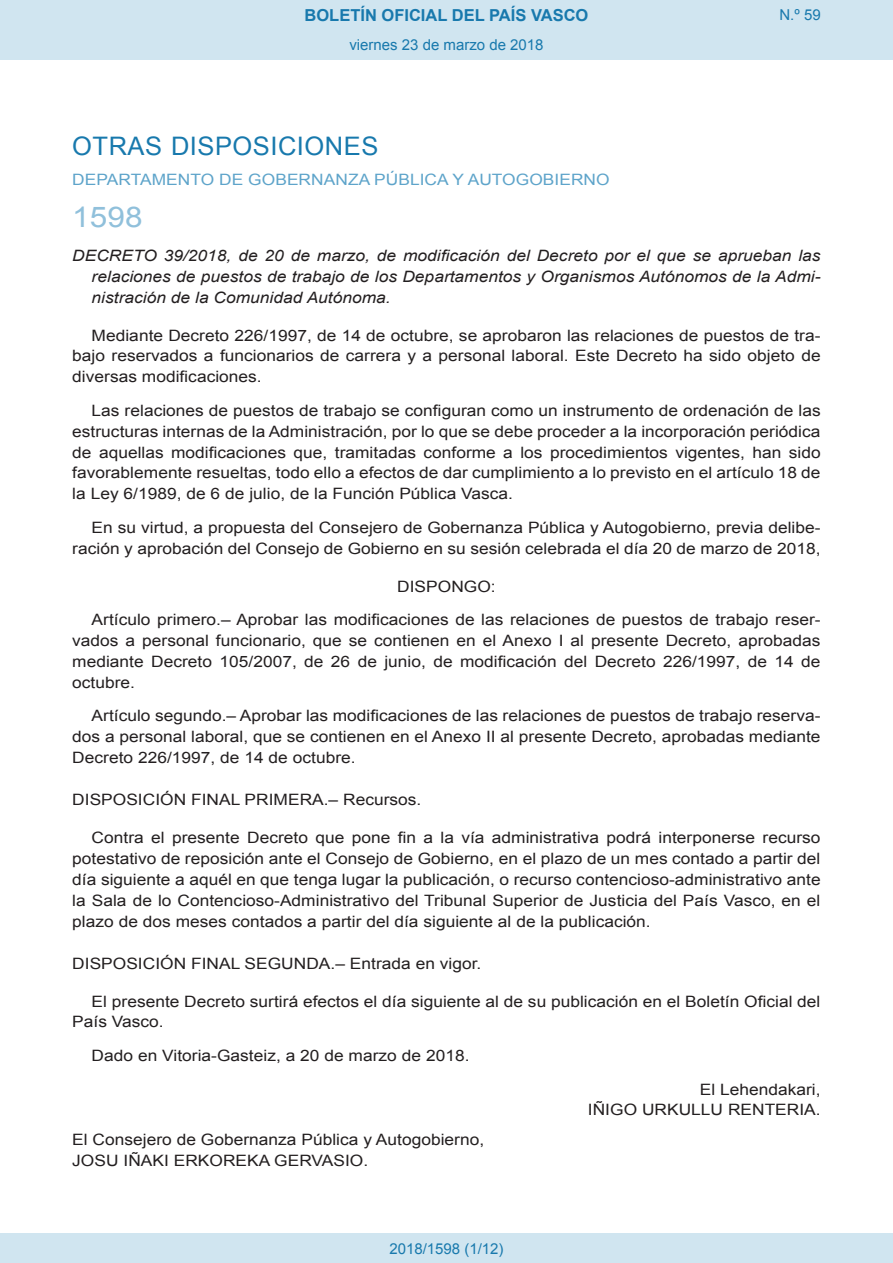
<style>
.page{position:relative;width:893px;height:1263px;background:#fff}
.page>*{position:absolute;margin:0;border:0;box-sizing:border-box;transform-origin:0 0}
.BOPVOrden{font:28.5px "Arial";color:#90c0db;scale:1.11 1}
.BOPVSeccion{font:25.5px "Arial";letter-spacing:.02em;color:#1879ad}
.t1{font:700 16.5px "Arial";color:#1879ad}
.BOPVDetalle{font:15.6px/20.9px "Arial";color:#231f20;text-align:justify;scale:1.11 1}
.BOPVTitulo{font:italic 15.6px/20.9px "Arial";color:#231f20;text-align:justify;scale:1.11 1}
.BOPVDisposicionTitul{font:15.6px "Arial";color:#231f20;scale:1.11 1}
.BOPVOrganismo{font:15.6px "Arial";letter-spacing:.005em;color:#5ea4ca;scale:1.11 1}
.BOPVFirmaPuesto{font:15.6px "Arial";color:#231f20;scale:1.11 1}
.BOPVFirmaLugFec{font:15.6px "Arial";color:#231f20;scale:1.11 1}
.BOPVFirmaNombre{font:15.6px "Arial";color:#231f20;scale:1.11 1}
.BOPVNombreLehen2{font:15.6px "Arial";color:#231f20;scale:1.11 1}
.BOPVPuestoLehen2{font:15.6px "Arial";color:#231f20;scale:1.11 1}
.BOPVClave{font:15.6px "Arial";color:#231f20;scale:1.11 1}
.Paginacion_Centro{font:15px "Arial";color:#1879ad}
</style>
<div class="page">
<div style="left:0;top:0;width:893px;height:60px;background:#d0e5f0"></div>
<div style="left:0;top:1233px;width:893px;height:30px;background:#d0e5f0"></div>
<p class="t1" style="left:305px;top:4px;width:285px">BOLETÍN OFICIAL DEL PAÍS VASCO</p>
<p class="Paginacion_Centro" style="left:349px;top:35px;width:196px">viernes 23 de marzo de 2018</p>
<p class="Paginacion_Centro" style="left:779px;top:5px;width:43px">N.º 59</p>
<p class="BOPVSeccion" style="left:72px;top:129px;width:308px">OTRAS DISPOSICIONES</p>
<p class="BOPVOrganismo" style="left:72px;top:169px;width:486px">DEPARTAMENTO DE GOBERNANZA PÚBLICA Y AUTOGOBIERNO</p>
<p class="BOPVOrden" style="left:72px;top:199px;width:65px">1598</p>
<p class="BOPVTitulo" style="left:92px;top:245px;width:658px;text-indent:-19px">DECRETO 39/2018, de 20 de marzo, de modificación del Decreto por el que se aprueban las relaciones de puestos de trabajo de los Departamentos y Organismos Autónomos de la Admi&shy;nistración de la Comunidad Autónoma.</p>
<p class="BOPVDetalle" style="left:72px;top:325px;width:676px;text-indent:19px">Mediante Decreto 226/1997, de 14 de octubre, se aprobaron las relaciones de puestos de tra&shy;bajo reservados a funcionarios de carrera y a personal laboral. Este Decreto ha sido objeto de diversas modificaciones.</p>
<p class="BOPVDetalle" style="left:72px;top:400px;width:676px;text-indent:19px">Las relaciones de puestos de trabajo se configuran como un instrumento de ordenación de las estructuras internas de la Administración, por lo que se debe proceder a la incorporación periódica de aquellas modificaciones que, tramitadas conforme a los procedimientos vigentes, han sido favorablemente resueltas, todo ello a efectos de dar cumplimiento a lo previsto en el artículo 18 de la Ley 6/1989, de 6 de julio, de la Función Pública Vasca.</p>
<p class="BOPVDetalle" style="left:72px;top:517px;width:676px;text-align:right">En su virtud, a propuesta del Consejero de Gobernanza Pública y Autogobierno, previa delibe&shy;ración y aprobación del Consejo de Gobierno en su sesión celebrada el día 20 de marzo de 2018,</p>
<p class="BOPVClave" style="left:397px;top:576px;width:90px">DISPONGO:</p>
<p class="BOPVDetalle" style="left:72px;top:609px;width:676px;text-indent:19px">Artículo primero.– Aprobar las modificaciones de las relaciones de puestos de trabajo reser&shy;vados a personal funcionario, que se contienen en el Anexo I al presente Decreto, aprobadas mediante Decreto 105/2007, de 26 de junio, de modificación del Decreto 226/1997, de 14 de octubre.</p>
<p class="BOPVDetalle" style="left:72px;top:706px;width:676px;text-indent:19px">Artículo segundo.– Aprobar las modificaciones de las relaciones de puestos de trabajo reserva&shy;dos a personal laboral, que se contienen en el Anexo II al presente Decreto, aprobadas mediante Decreto 226/1997, de 14 de octubre.</p>
<p class="BOPVDisposicionTitul" style="left:72px;top:789px;width:316px">DISPOSICIÓN FINAL PRIMERA.– Recursos.</p>
<p class="BOPVDetalle" style="left:72px;top:827px;width:676px;text-indent:19px">Contra el presente Decreto que pone fin a la vía administrativa podrá interponerse recurso potestativo de reposición ante el Consejo de Gobierno, en el plazo de un mes contado a partir del día siguiente a aquél en que tenga lugar la publicación, o recurso contencioso-administrativo ante la Sala de lo Contencioso-Administrativo del Tribunal Superior de Justicia del País Vasco, en el plazo de dos meses contados a partir del día siguiente al de la publicación.</p>
<p class="BOPVDisposicionTitul" style="left:72px;top:953px;width:370px">DISPOSICIÓN FINAL SEGUNDA.– Entrada en vigor.</p>
<p class="BOPVDetalle" style="left:72px;top:991px;width:676px;text-indent:19px">El presente Decreto surtirá efectos el día siguiente al de su publicación en el Boletín Oficial del<br>País Vasco.</p>
<p class="BOPVFirmaLugFec" style="left:92px;top:1045px;width:342px">Dado en Vitoria-Gasteiz, a 20 de marzo de 2018.</p>
<p class="BOPVPuestoLehen2" style="left:700px;top:1079px;width:110px">El Lehendakari,</p>
<p class="BOPVNombreLehen2" style="left:588px;top:1100px;width:211px">IÑIGO URKULLU RENTERIA.</p>
<p class="BOPVFirmaPuesto" style="left:72px;top:1129px;width:373px">El Consejero de Gobernanza Pública y Autogobierno,</p>
<p class="BOPVFirmaNombre" style="left:72px;top:1150px;width:268px">JOSU IÑAKI ERKOREKA GERVASIO.</p>
<p class="Paginacion_Centro" style="left:389px;top:1238px;width:116px">2018/1598 (1/12)</p>
</div>
